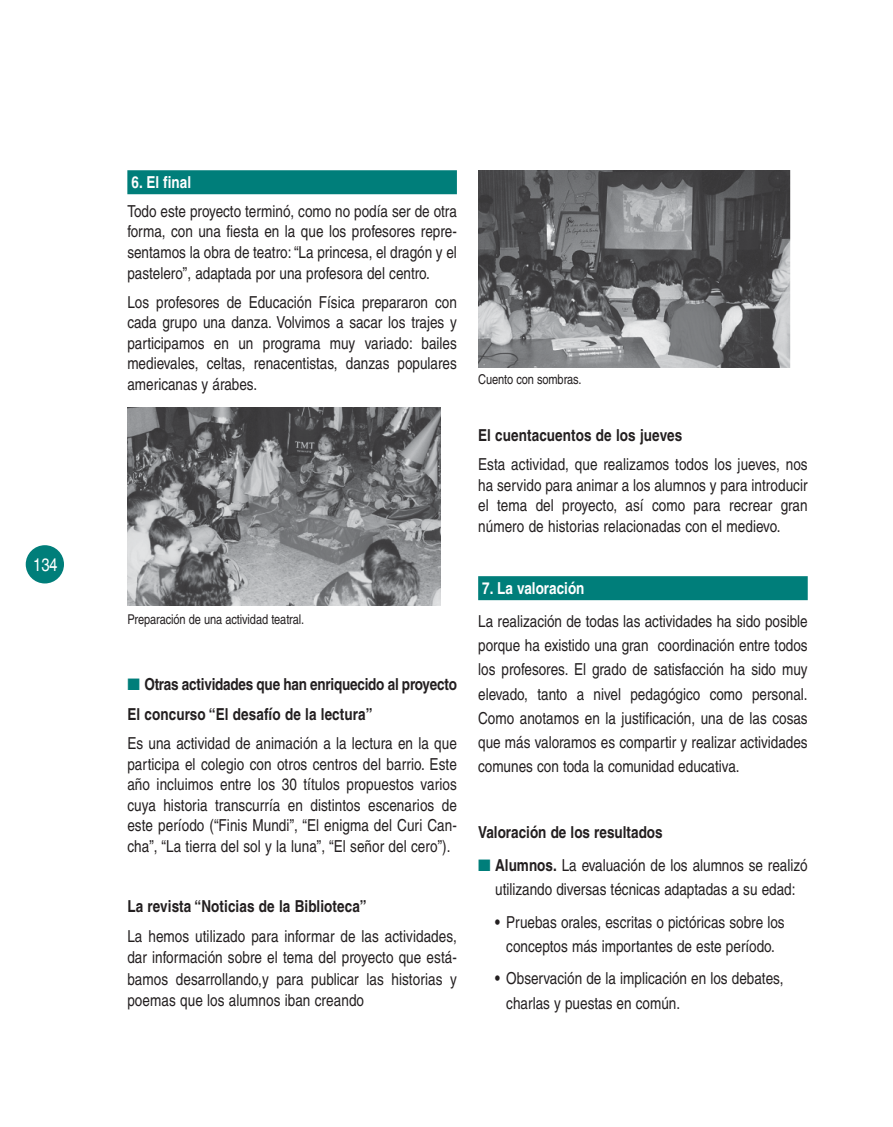
<style>
.page{position:relative;width:893px;height:1127px;background:#fff}
.page>*{position:absolute;margin:0;border:0;box-sizing:border-box;transform-origin:0 0}
.t1{font:18px "Helvetica";color:#fff;scale:.82 1}
.t2{font:16.5px/20.5px "Helvetica";color:#231f20;text-align:justify;scale:.82 1}
.t3{font:700 16.5px "Helvetica";letter-spacing:.005em;color:#231f20;scale:.82 1}
.t4{font:700 16.5px/30px "Helvetica";letter-spacing:-.015em;color:#231f20;scale:.82 1}
.t5{font:700 16.5px "Helvetica";color:#fff;scale:.82 1}
.t6{font:13.5px "Helvetica";letter-spacing:-.01em;color:#231f20;scale:.82 1}
.s1{font-family:"Arial"}
.s2{color:#007e7a}
.s3{font-weight:700}
</style>
<div class="page">
<div style="left:127px;top:170px;width:330px;height:24px;background:#007e7a"></div>
<div style="left:26px;top:545px;width:38px;height:38px;background:#007e7a;border-radius:50%"></div>
<div style="left:478px;top:576px;width:330px;height:24px;background:#007e7a"></div>
<img style="left:127px;top:408px;width:313px;height:198px">
<img style="left:478px;top:170px;width:313px;height:198px">
<p class="t1" style="left:33px;top:558px;width:32px">13<span class="s1">4</span></p>
<p class="t5" style="left:131px;top:176px;width:74px">6. El final</p>
<p class="t2" style="left:127px;top:202px;width:403px">Todo este proyecto terminó, como no podía ser de otra forma, con una fiesta en la que los profesores repre&shy;sentamos la obra de teatro: “La princesa, el dragón y el pastelero”, adaptada por una profesora del centro.</p>
<p class="t2" style="left:127px;top:293px;width:403px">Los profesores de Educación Física prepararon con cada grupo una danza. Volvimos a sacar los trajes y participamos en un programa muy variado: bailes medievales, celtas, renacentistas, danzas populares americanas y árabes.</p>
<p class="t6" style="left:127px;top:614px;width:217px">Preparación de una actividad teatral.</p>
<p class="t4" style="left:127px;top:671px;width:403px"><span class="s2">■</span> Otras actividades que han enriquecido al proyecto<br>El concurso “El desafío de la lectura”</p>
<p class="t2" style="left:127px;top:735px;width:403px">Es una actividad de animación a la lectura en la que participa el colegio con otros centros del barrio. Este año incluimos entre los 30 títulos propuestos varios cuya historia transcurría en distintos escenarios de este período (“Finis Mundi”, “El enigma del Curi Can&shy;cha”, “La tierra del sol y la luna”, “El señor del cero”).</p>
<p class="t3" style="left:127px;top:900px;width:293px">La revista “Noticias de la Biblioteca”</p>
<p class="t2" style="left:127px;top:927px;width:403px;line-height:21.5px">La hemos utilizado para informar de las actividades, dar información sobre el tema del proyecto que está&shy;bamos desarrollando,y para publicar las historias y poemas que los alumnos iban creando</p>
<p class="t6" style="left:478px;top:374px;width:128px">Cuento con sombras.</p>
<p class="t3" style="left:478px;top:429px;width:251px">El cuentacuentos de los jueves</p>
<p class="t2" style="left:478px;top:456px;width:403px">Esta actividad, que realizamos todos los jueves, nos ha servido para animar a los alumnos y para introducir el tema del proyecto, así como para recrear gran número de historias relacionadas con el medievo.</p>
<p class="t5" style="left:482px;top:582px;width:126px">7. La valoración</p>
<p class="t2" style="left:478px;top:610px;width:403px;line-height:24.3px">La realización de todas las actividades ha sido posible porque ha existido una gran coordinación entre todos los profesores. El grado de satisfacción ha sido muy elevado, tanto a nivel pedagógico como personal.<br>Como anotamos en la justificación, una de las cosas que más valoramos es compartir y realizar actividades comunes con toda la comunidad educativa.</p>
<p class="t3" style="left:478px;top:826px;width:227px">Valoración de los resultados</p>
<p class="t2" style="left:478px;top:854px;width:403px;line-height:24.2px;text-align:center"><span class="s2">■</span> <span class="s3">Alumnos.</span> La evaluación de los alumnos se realizó utilizando diversas técnicas adaptadas a su edad:</p>
<p class="t2" style="left:495px;top:911px;width:355px;line-height:24.2px;text-align:center"><span class="s3">•</span> Pruebas orales, escritas o pictóricas sobre los conceptos más importantes de este período.</p>
<p class="t2" style="left:506px;top:968px;width:340px;line-height:24.2px;text-indent:-11px"><span class="s3">•</span> Observación de la implicación en los debates, charlas y puestas en común.</p>
</div>
